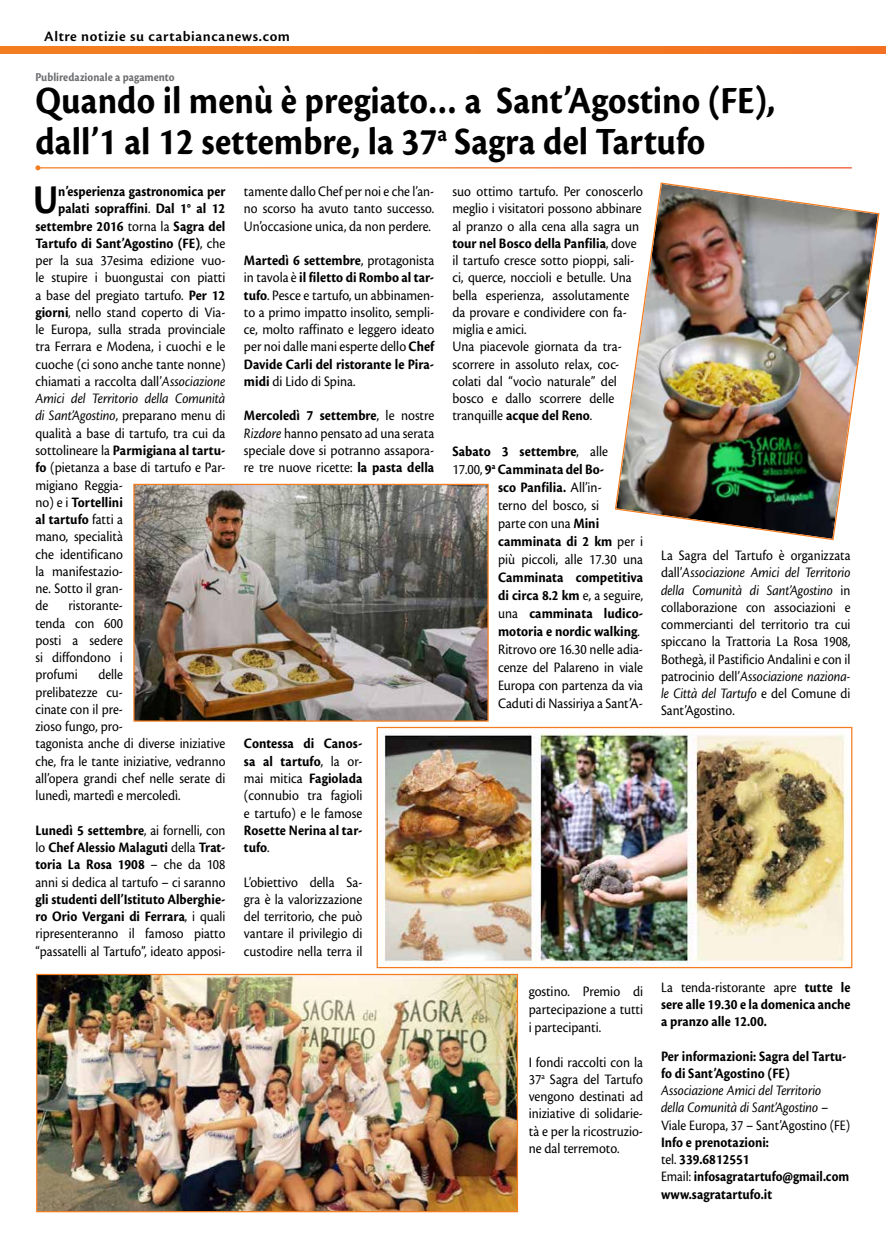
<style>
.page{position:relative;width:886px;height:1241px;background:#fff}
.page>*{position:absolute;margin:0;border:0;box-sizing:border-box;transform-origin:0 0}
.t1{font:700 42.38px "Cronos Pro";color:#000;scale:.89 1}
.t2{font:700 40px/41.2px "Cronos Pro";letter-spacing:.005em;color:#000;scale:.9 1}
.t3{font:15px/17.2px "Cronos Pro";color:#000;text-align:justify;scale:.91 1}
.t4{font:15px/17.2px "Cronos Pro";color:#000;text-align:justify;scale:.9 1}
.t5{font:700 15px/17.2px "Cronos Pro";letter-spacing:.005em;color:#000;scale:.9 1}
.t6{font:15px/17.2px "Cronos Pro Subh It";color:#000;scale:.9 1}
.t7{font:700 15px/17.2px "Cronos Pro";letter-spacing:.005em;color:#000;scale:.91 1}
.t8{font:600 15px "Cronos Pro";letter-spacing:.04em;color:#000}
.t9{font:15px "Cronos Pro";color:#000;scale:.89 1}
.t10{font:15px "Cronos Pro Subh It";color:#000;scale:.91 1}
.t11{font:700 12.5px "Cronos Pro";letter-spacing:.005em;color:#6d6e71;scale:.9 1}
.s1{font-weight:700}
.s2{font-family:"Cronos Pro Disp"}
.s3{font-family:"Cronos Pro Subh It"}
.s4{font-style:italic}
.s5{font-weight:400}
.s6{font-family:"Cronos Pro"}
</style>
<div class="page">
<div style="left:0;top:46px;width:886px;height:7px;background:#f47d20"></div>
<svg style="left:35px;top:165px;width:5px;height:5px"></svg>
<img style="left:36px;top:973px;width:483px;height:239px">
<img style="left:376px;top:726px;width:477px;height:242px">
<img style="left:614px;top:182px;width:266px;height:359px">
<img style="left:133px;top:483px;width:356px;height:239px">
<p class="t8" style="left:44px;top:28px;width:247px">Altre notizie su cartabiancanews.com</p>
<p class="t11" style="left:35px;top:70px;width:156px">Publiredazionale a pagamento</p>
<h2 class="t2" style="left:35px;top:81px;width:824px">Quando il menù è pregiato… a Sant’Agostino (FE), dall’1 al 12 settembre, la 37<sup>a</sup> Sagra del Tartufo</h2>
<p class="t3" style="left:35px;top:183px;width:210px;text-align:right"><span class="s1">n’esperienza gastronomica per palati sopraffini</span>. <span class="s1">Dal 1° al 12 settembre 2016</span> torna la <span class="s1">Sagra del Tartufo di Sant’Agostino (FE)</span>, che per la sua 37esima edizione vuo&shy;le stupire i buongustai con piatti a base del pregiato tartufo. <span class="s1">Per 12 giorni</span><span class="s2">,</span> nello stand coperto di Via&shy;le Europa, sulla strada provinciale tra Ferrara e Modena, i cuochi e le cuoche (ci sono anche tante nonne) chiamati a raccolta dall’<span class="s3">Associazione</span></p>
<p class="t10" style="left:35px;top:390px;width:210px">Amici del Territorio della Comunità</p>
<p class="t3" style="left:35px;top:407px;width:210px;text-align:left"><span class="s3">di Sant’Agostino</span>, preparano menu di qualità a base di tartufo, tra cui da sottolineare la <span class="s1">Parmigiana al tartu&shy;fo</span> (pietanza a base di tartufo e Par&shy;migiano Reggia-<br>no) e i <span class="s1">Tortellini<br>al tartufo</span> fatti a<br>mano, specialità<br>che identificano<br>la manifestazio-<br>ne. Sotto il gran-<br>de</p>
<h1 class="t1" style="left:33px;top:176px;width:30px">U</h1>
<p class="t4" style="left:35px;top:597px;width:99px;text-indent:33px">ristorante&shy;tenda con 600 posti a sedere si diffondono i profumi</p>
<p class="t4" style="left:35px;top:666px;width:213px;text-align:left;text-indent:63px">delle<br>prelibatezze cu-<br>cinate con il pre-<br>zioso fungo, pro-<br>tagonista anche di diverse iniziative che, fra le tante iniziative, vedranno all’opera grandi chef nelle serate di lunedì, martedì e mercoledì.</p>
<p class="t4" style="left:35px;top:821px;width:213px"><span class="s1">Lunedì 5 settembre</span>, ai fornelli, con lo <span class="s1">Chef Alessio Malaguti</span> della <span class="s1">Trat&shy;toria La Rosa 1908</span> – che da 108 anni si dedica al tartufo – ci saranno</p>
<p class="t4" style="left:35px;top:890px;width:213px"><span class="s1">gli studenti dell’Istituto Alberghie&shy;ro Orio Vergani di Ferrara</span>, i quali ripresenteranno il famoso piatto “passatelli al Tartufo”, ideato apposi-</p>
<p class="t4" style="left:244px;top:183px;width:213px">tamente dallo Chef per noi e che l’an&shy;no scorso ha avuto tanto successo.<br>Un’occasione unica, da non perdere.</p>
<p class="t3" style="left:244px;top:252px;width:211px"><span class="s1">Martedì 6 settembre</span>, protagonista in tavola è <span class="s1">il filetto di Rombo al tar&shy;tufo</span>. Pesce e tartufo, un abbinamen&shy;to a primo impatto insolito, sempli&shy;ce, molto raffinato e leggero ideato per noi dalle mani esperte dello <span class="s1">Chef Davide Carli del ristorante le Pira&shy;midi</span> di Lido di Spina.</p>
<p class="t3" style="left:244px;top:407px;width:211px"><span class="s1">Mercoledì 7 settembre</span>, le nostre <span class="s4">Rizdore</span> hanno pensato ad una serata speciale dove si potranno assapora&shy;re tre nuove ricette: <span class="s1">la pasta della</span></p>
<p class="t3" style="left:244px;top:735px;width:132px"><span class="s1">Contessa di Canos&shy;sa al tartufo</span>, la or&shy;mai mitica <span class="s1">Fagiolada </span>(connubio tra fagioli e tartufo) e le famose</p>
<p class="t7" style="left:244px;top:821px;width:132px">Rosette Nerina al tar&shy;tufo<span class="s5">.</span></p>
<p class="t3" style="left:244px;top:873px;width:132px">L’obiettivo della Sa&shy;gra è la valorizzazione del territorio, che può vantare il privilegio di custodire nella terra il</p>
<p class="t3" style="left:452px;top:183px;width:211px;text-align:left">suo ottimo tartufo. Per conoscerlo meglio i visitatori possono abbinare al pranzo o alla cena alla sagra un <span class="s1">tour nel Bosco della Panfilia</span>, dove il tartufo cresce sotto pioppi, sali&shy;ci, querce, noccioli e betulle. Una bella esperienza, assolutamente da provare e condividere con fa&shy;miglia e amici.<br>Una piacevole giornata da tra&shy;scorrere in assoluto relax, coc&shy;colati dal “vocìo naturale” del bosco e dallo scorrere delle tranquille <span class="s1">acque del Reno</span>.</p>
<p class="t7" style="left:452px;top:442px;width:172px">Sabato 3 settembre<span class="s5">, alle</span></p>
<p class="t7" style="left:452px;top:460px;width:168px"><span class="s5">17.00,</span> 9<sup>a</sup> Camminata del Bo-</p>
<p class="t7" style="left:498px;top:478px;width:116px">sco Panfilia. <span class="s5">All’in-</span></p>
<p class="t3" style="left:498px;top:496px;width:113px">terno del bosco, si</p>
<p class="t3" style="left:498px;top:514px;width:113px">parte con una <span class="s1">Mini</span></p>
<p class="t7" style="left:498px;top:532px;width:161px">camminata di 2 km <span class="s5">per i</span></p>
<p class="t3" style="left:498px;top:550px;width:161px">più piccoli, alle 17.30 una</p>
<p class="t3" style="left:498px;top:568px;width:161px;line-height:18px;text-align:left"><span class="s1">Camminata competitiva di circa 8.2 km</span> e, a seguire, una <span class="s1">camminata ludico&shy;motoria e nordic walking</span>.<br>Ritrovo ore 16.30 nelle adia&shy;cenze del Palareno in viale<br>Europa con partenza da via<br>Caduti di Nassiriya a Sant’A-</p>
<p class="t3" style="left:529px;top:982px;width:127px;line-height:18px">gostino. Premio di partecipazione a tutti i partecipanti.</p>
<p class="t3" style="left:529px;top:1053px;width:127px">I fondi raccolti con la 37<sup>a</sup> Sagra del Tartufo vengono destinati ad iniziative di solidarie&shy;tà e per la ricostruzio&shy;ne dal terremoto.</p>
<p class="t4" style="left:661px;top:546px;width:212px">La Sagra del Tartufo è organizzata</p>
<p class="t6" style="left:661px;top:564px;width:212px"><span class="s6">dall’</span>Associazione Amici del Territorio della Comunità di Sant’Agostino <span class="s6">in</span></p>
<p class="t4" style="left:661px;top:598px;width:212px">collaborazione con associazioni e commercianti del territorio tra cui spiccano la Trattoria La Rosa 1908, Bothegà, il Pastificio Andalini e con il</p>
<p class="t6" style="left:661px;top:667px;width:212px"><span class="s6">patrocinio dell’</span>Associazione naziona&shy;le Città del Tartufo <span class="s6">e del Comune di</span></p>
<p class="t4" style="left:661px;top:702px;width:83px">Sant’Agostino.</p>
<p class="t5" style="left:661px;top:978px;width:212px;text-align:justify"><span class="s5">La tenda-ristorante apre</span> tutte le sere alle 19.30 e la domenica anche a pranzo alle 12.00.</p>
<p class="t5" style="left:661px;top:1047px;width:208px">Per informazioni: Sagra del Tartu&shy;fo di Sant’Agostino (FE)</p>
<p class="t6" style="left:661px;top:1081px;width:188px">Associazione Amici del Territorio della Comunità di Sant’Agostino <span class="s6">–</span></p>
<p class="t9" style="left:661px;top:1116px;width:214px">Viale Europa, 37 – Sant’Agostino (FE)</p>
<p class="t5" style="left:661px;top:1133px;width:211px">Info e prenotazioni:<br><span class="s5">tel.</span> 339.6812551<br><span class="s5">Email:</span> infosagratartufo@gmail.com www.sagratartufo.it</p>
</div>
